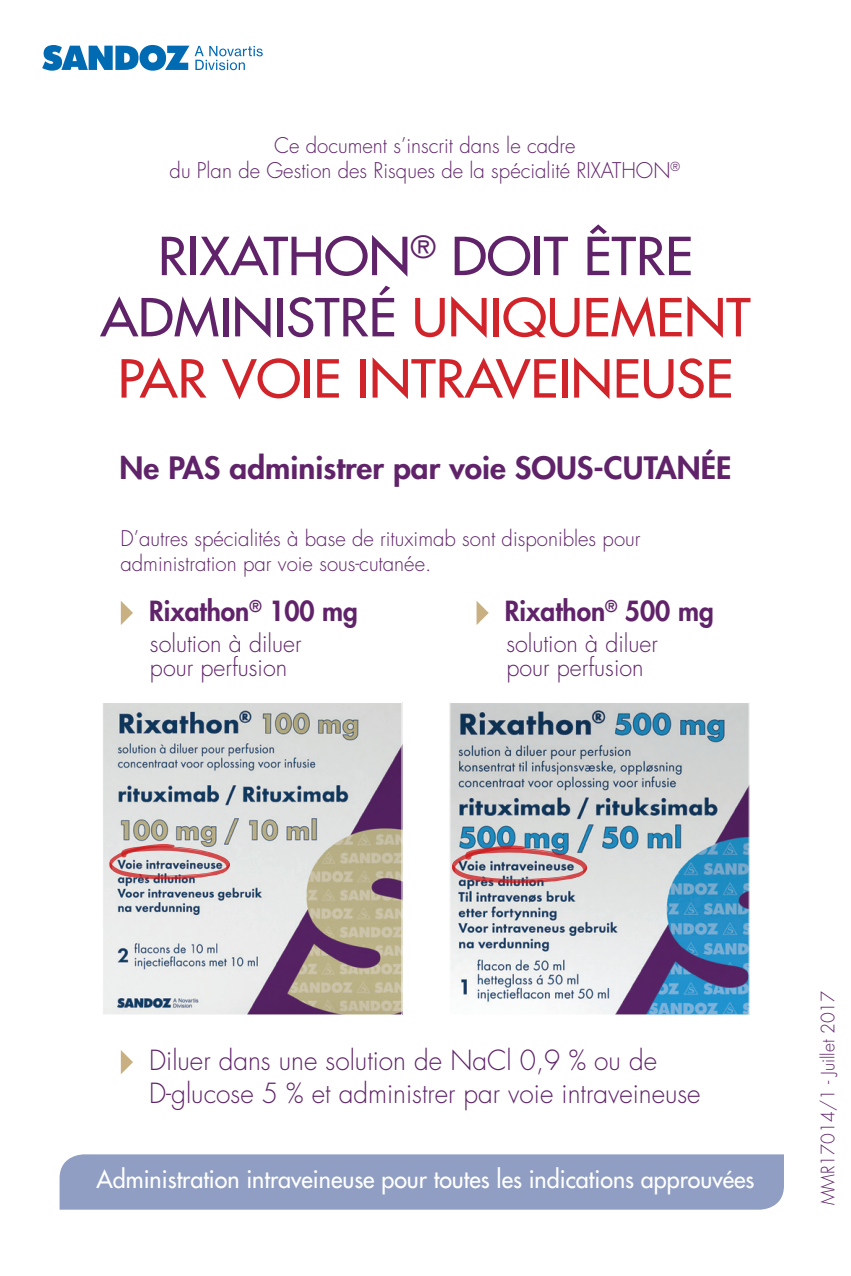
<style>
.page{position:relative;width:851px;height:1276px;background:#fff}
.page>*{position:absolute;margin:0;border:0;box-sizing:border-box;transform-origin:0 0}
.t1{font:500 51px/61.2px "Futura Std";color:#d1232a;text-align:center;scale:1.05 1}
.t2{font:800 30px "Futura Std";color:#60236a;scale:1.05 1}
.t3{font:300 27px/32.4px "Futura Std";color:#60236a}
.t4{font:800 27px "Futura Std";color:#60236a}
.t5{font:500 24px "Futura Std";color:#fff}
.t6{font:300 24px/24px "Futura Std";color:#60236a}
.t7{font:300 21px/25.2px "Futura Std";color:#60236a;text-align:center}
.t8{font:300 18px "Futura Std";color:#60236a}
.s1{color:#60236a}
</style>
<div class="page">
<div style="left:60px;top:1154px;width:723px;height:55px;background:#8f9ec2"></div>
<svg style="left:121px;top:1050px;width:12px;height:24px"></svg>
<svg style="left:42px;top:45px;width:221px;height:26px"></svg>
<img style="left:104px;top:704px;width:296px;height:309px">
<div style="left:102px;top:702px;width:300px;height:313px;border:1px solid #fff"></div>
<svg style="left:108px;top:840px;width:123px;height:44px;background:#c9b1b5"></svg>
<img style="left:451px;top:704px;width:296px;height:309px">
<div style="left:449px;top:702px;width:300px;height:313px;border:1px solid #fff"></div>
<svg style="left:451px;top:841px;width:137px;height:47px;background:#b4a5ac"></svg>
<svg style="left:121px;top:601px;width:12px;height:24px"></svg>
<svg style="left:476px;top:601px;width:12px;height:24px"></svg>
<p class="t7" style="left:170px;top:133px;width:512px">Ce document s’inscrit dans le cadre<br>du Plan de Gestion des Risques de la spécialité RIXATHON<sup>®</sup></p>
<p class="t1" style="left:100px;top:226px;width:620px"><span class="s1">RIXATHON</span><sup>®</sup> <span class="s1">DOIT ÊTRE<br>ADMINISTRÉ</span> UNIQUEMENT<br>PAR VOIE INTRAVEINEUSE</p>
<p class="t2" style="left:119px;top:449px;width:584px">Ne PAS administrer par voie SOUS-CUTANÉE</p>
<p class="t7" style="left:120px;top:526px;width:521px;text-align:left">D’autres spécialités à base de rituximab sont disponibles pour administration par voie sous-cutanée.</p>
<p class="t4" style="left:149px;top:594px;width:210px">Rixathon<sup>®</sup> 100 mg</p>
<p class="t4" style="left:505px;top:594px;width:210px">Rixathon<sup>®</sup> 500 mg</p>
<p class="t6" style="left:150px;top:632px;width:153px">solution à diluer pour perfusion</p>
<p class="t6" style="left:506px;top:632px;width:153px">solution à diluer pour perfusion</p>
<p class="t3" style="left:149px;top:1045px;width:553px">Diluer dans une solution de NaCl 0,9 % ou de<br>D-glucose 5 % et administrer par voie intraveineuse</p>
<p class="t5" style="left:96px;top:1164px;width:659px">Administration intraveineuse pour toutes les indications approuvées</p>
<p class="t8" style="left:816px;top:1205px;width:216px;rotate:-90deg">MMR17014/1 - Juillet 2017</p>
</div>
